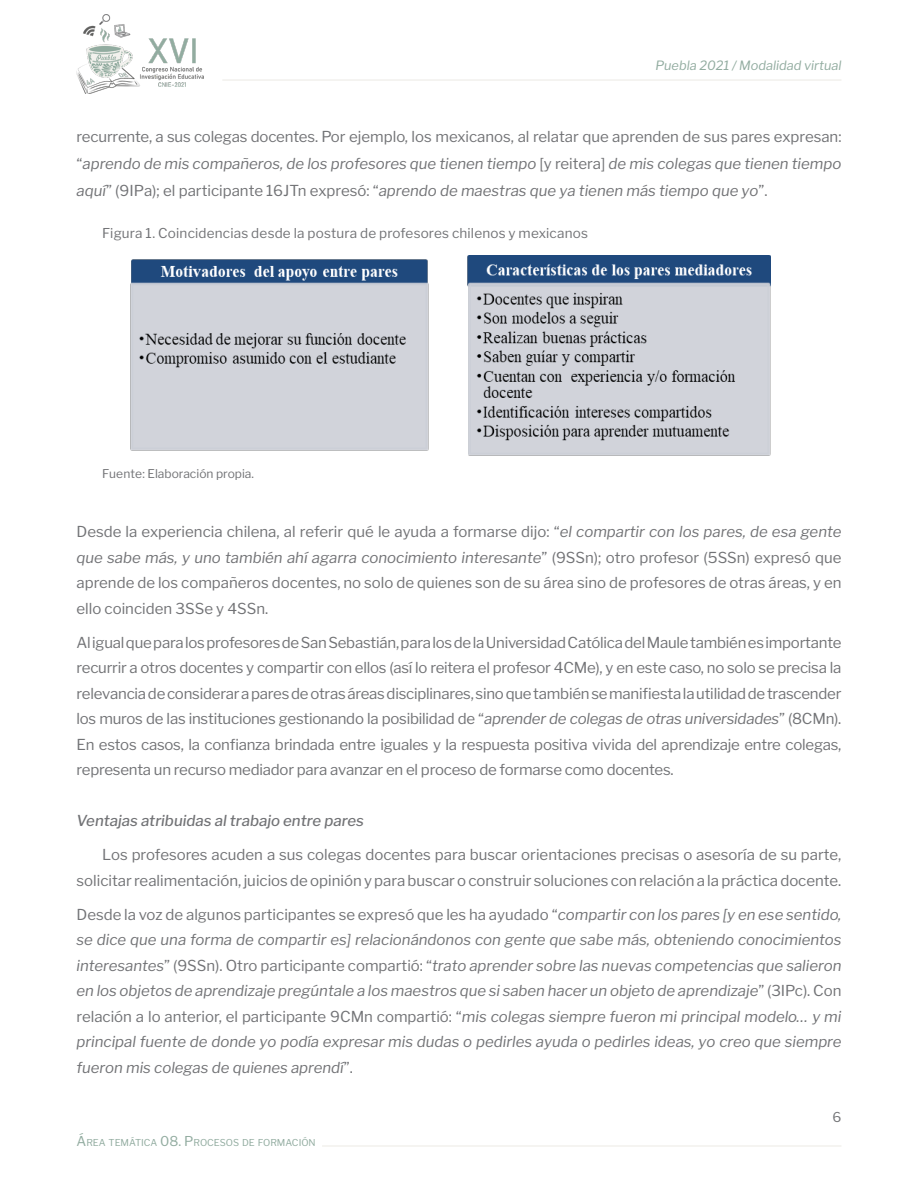
<style>
.page{position:relative;width:918px;height:1188px;background:#fff}
.page>*{position:absolute;margin:0;border:0;box-sizing:border-box;transform-origin:0 0}
.parrafo_general{font:15px/25.5px "Libre Franklin";color:#727376;text-align:justify}
.parrafo_general-2{font:italic 15px/25.5px "Libre Franklin";color:#727376;text-align:justify}
.primer_parrafo{font:15px/25.5px "Libre Franklin";color:#727376;text-align:right}
.parrafo_general-3{font:italic 500 15px "Libre Franklin";color:#727376}
.PIES_DE_IMAGEN{font:13.5px "Libre Franklin";letter-spacing:.015em;color:#727376}
.t1{font:13.5px "Libre Franklin";color:#727376}
.t2{font:italic 12.75px "Libre Franklin";color:#92aca0}
.PIES_DE_IMAGEN-2{font:12px "Libre Franklin";color:#727376}
.t3{font:9.45px "Libre Franklin";color:#92aca0}
.s1{font-style:italic}
.s2{font-style:normal}
.s3{font-size:13.5px}
</style>
<div class="page">
<hr style="left:222px;top:79px;width:619px;height:2px;background:#f2f1ed">
<img style="left:77px;top:15px;width:126px;height:79px">
<hr style="left:322px;top:1145px;width:519px;height:2px;background:#f2f1ed">
<img style="left:130px;top:255px;width:641px;height:201px">
<p class="t2" style="left:655px;top:58px;width:187px">Puebla 2021 / Modalidad virtual</p>
<p class="parrafo_general" style="left:77px;top:123px;width:766px;line-height:27px">recurrente, a sus colegas docentes. Por ejemplo, los mexicanos, al relatar que aprenden de sus pares expresan: “<span class="s1">aprendo de mis compañeros, de los profesores que tienen tiempo</span> [y reitera] <span class="s1">de mis colegas que tienen tiempo aquí</span>” (9IPa); el participante 16JTn expresó: “<span class="s1">aprendo de maestras que ya tienen más tiempo que yo</span>”.</p>
<p class="PIES_DE_IMAGEN" style="left:102px;top:225px;width:488px">Figura 1. Coincidencias desde la postura de profesores chilenos y mexicanos</p>
<p class="PIES_DE_IMAGEN-2" style="left:102px;top:466px;width:154px">Fuente: Elaboración propia.</p>
<p class="parrafo_general" style="left:77px;top:519px;width:766px">Desde la experiencia chilena, al referir qué le ayuda a formarse dijo: “<span class="s1">el compartir con los pares, de esa gente que sabe más, y uno también ahí agarra conocimiento interesante</span>” (9SSn); otro profesor (5SSn) expresó que aprende de los compañeros docentes, no solo de quienes son de su área sino de profesores de otras áreas, y en ello coinciden 3SSe y 4SSn.</p>
<p class="parrafo_general" style="left:77px;top:630px;width:766px">Al igual que para los profesores de San Sebastián, para los de la Universidad Católica del Maule también es importante recurrir a otros docentes y compartir con ellos (así lo reitera el profesor 4CMe), y en este caso, no solo se precisa la relevancia de considerar a pares de otras áreas disciplinares, sino que también se manifiesta la utilidad de trascender los muros de las instituciones gestionando la posibilidad de “<span class="s1">aprender de colegas de otras universidades</span>” (8CMn).<br>En estos casos, la confianza brindada entre iguales y la respuesta positiva vivida del aprendizaje entre colegas, representa un recurso mediador para avanzar en el proceso de formarse como docentes.</p>
<p class="parrafo_general-3" style="left:77px;top:812px;width:289px">Ventajas atribuidas al trabajo entre pares</p>
<p class="primer_parrafo" style="left:77px;top:842px;width:766px">Los profesores acuden a sus colegas docentes para buscar orientaciones precisas o asesoría de su parte, solicitar realimentación, juicios de opinión y para buscar o construir soluciones con relación a la práctica docente.</p>
<p class="parrafo_general-2" style="left:77px;top:902px;width:767px"><span class="s2">Desde la voz de algunos participantes se expresó que les ha ayudado “</span>compartir con los pares [y en ese sentido, se dice que una forma de compartir es] relacionándonos con gente que sabe más, obteniendo conocimientos interesantes<span class="s2">” (9SSn). Otro participante compartió: “</span>trato aprender sobre las nuevas competencias que salieron en los objetos de aprendizaje pregúntale a los maestros que si saben hacer un objeto de aprendizaje<span class="s2">” (3IPc). Con relación a lo anterior, el participante 9CMn compartió: “</span>mis colegas siempre fueron mi principal modelo… y mi principal fuente de donde yo podía expresar mis dudas o pedirles ayuda o pedirles ideas, yo creo que siempre fueron mis colegas de quienes aprendí<span class="s2">”.</span></p>
<p class="t3" style="left:77px;top:1137px;width:241px"><span class="s3">Á</span>REA TEMÁTICA <span class="s3">08. P</span>ROCESOS DE FORMACIÓN</p>
<p class="t1" style="left:833px;top:1109px;width:10px">6</p>
</div>
